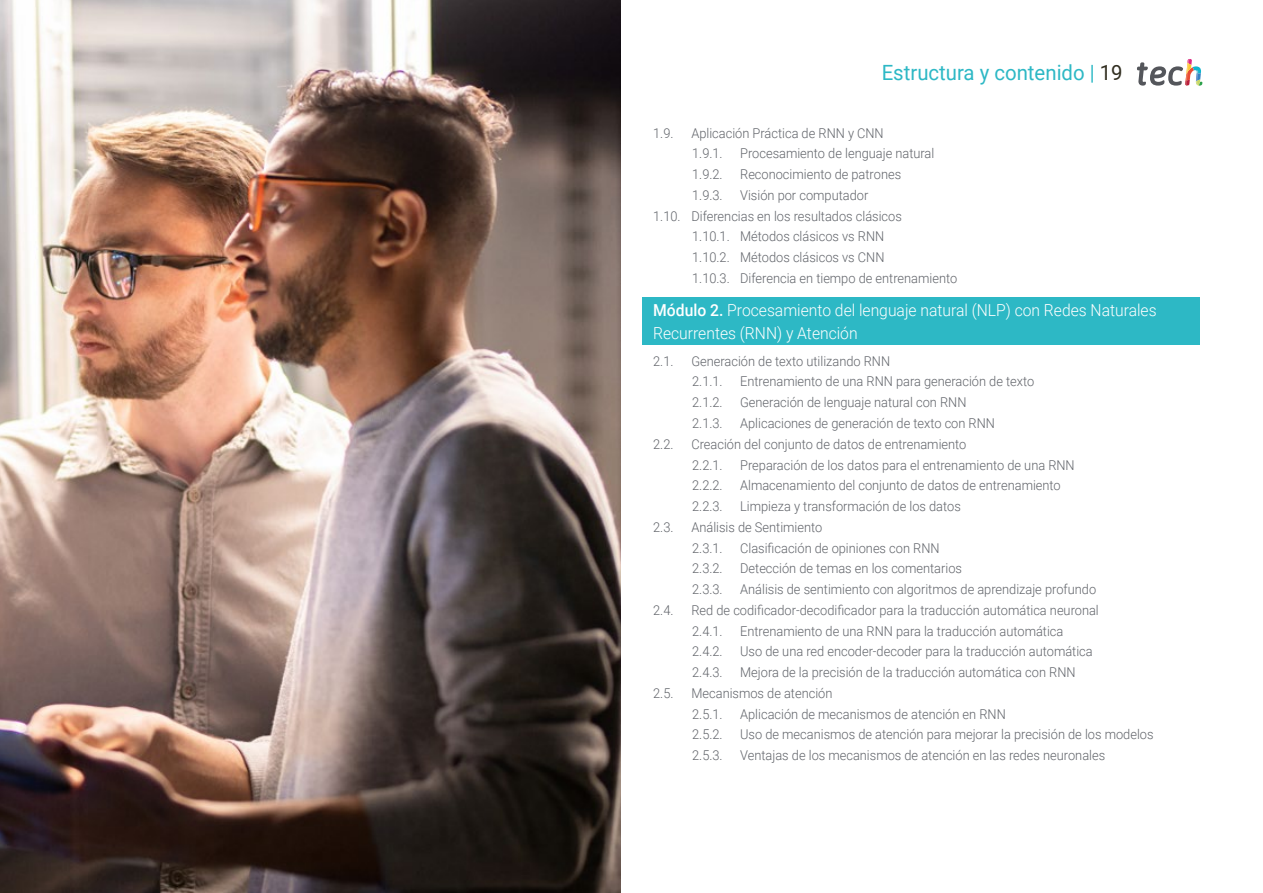
<style>
.page{position:relative;width:1263px;height:893px;background:#fff}
.page>*{position:absolute;margin:0;border:0;box-sizing:border-box;transform-origin:0 0}
.t1{font:21px "Roboto";color:#2db8c5}
.t2{font:300 16.5px/22.5px "Roboto";color:#fff;scale:.95 1}
.t3{font:300 13.5px/20.7px "Roboto";color:#61646a;scale:.95 1}
.s1{color:#312e20}
.s2{font-weight:500}
</style>
<div class="page">
<img style="left:0;top:0;width:621px;height:893px">
<svg style="left:1137px;top:59px;width:65px;height:27px"></svg>
<div style="left:642px;top:297px;width:557px;height:48px;background:#2db8c5"></div>
<h1 class="t1" style="left:882px;top:57px;width:242px">Estructura y contenido | <span class="s1">19</span></h1>
<p class="t3" style="left:653px;top:122px;width:23px">1.9.</p>
<p class="t3" style="left:691px;top:122px;width:204px">Aplicación Práctica de RNN y CNN<br>1.9.1.</p>
<p class="t3" style="left:740px;top:143px;width:206px">Procesamiento de lenguaje natural</p>
<p class="t3" style="left:692px;top:164px;width:34px">1.9.2.</p>
<p class="t3" style="left:740px;top:164px;width:171px">Reconocimiento de patrones</p>
<p class="t3" style="left:692px;top:184px;width:34px">1.9.3.</p>
<p class="t3" style="left:740px;top:184px;width:136px">Visión por computador</p>
<p class="t3" style="left:653px;top:205px;width:263px">1.10. Diferencias en los resultados clásicos</p>
<p class="t3" style="left:692px;top:226px;width:204px">1.10.1. Métodos clásicos vs RNN</p>
<p class="t3" style="left:692px;top:247px;width:204px">1.10.2. Métodos clásicos vs CNN</p>
<p class="t3" style="left:692px;top:267px;width:280px">1.10.3. Diferencia en tiempo de entrenamiento</p>
<p class="t2" style="left:653px;top:298px;width:531px"><span class="s2">Módulo 2.</span> Procesamiento del lenguaje natural (NLP) con Redes Naturales<br>Recurrentes (RNN) y Atención</p>
<p class="t3" style="left:653px;top:350px;width:23px">2.1.</p>
<p class="t3" style="left:691px;top:350px;width:211px">Generación de texto utilizando RNN<br>2.1.1.</p>
<p class="t3" style="left:740px;top:371px;width:311px">Entrenamiento de una RNN para generación de texto</p>
<p class="t3" style="left:692px;top:392px;width:34px">2.1.2.</p>
<p class="t3" style="left:740px;top:392px;width:240px">Generación de lenguaje natural con RNN</p>
<p class="t3" style="left:692px;top:412px;width:34px">2.1.3.</p>
<p class="t3" style="left:740px;top:412px;width:270px">Aplicaciones de generación de texto con RNN</p>
<p class="t3" style="left:653px;top:433px;width:23px">2.2.</p>
<p class="t3" style="left:691px;top:433px;width:291px">Creación del conjunto de datos de entrenamiento<br>2.2.1.</p>
<p class="t3" style="left:740px;top:454px;width:354px">Preparación de los datos para el entrenamiento de una RNN</p>
<p class="t3" style="left:692px;top:475px;width:34px">2.2.2.</p>
<p class="t3" style="left:740px;top:475px;width:339px">Almacenamiento del conjunto de datos de entrenamiento</p>
<p class="t3" style="left:692px;top:495px;width:34px">2.2.3.</p>
<p class="t3" style="left:740px;top:495px;width:234px">Limpieza y transformación de los datos</p>
<p class="t3" style="left:653px;top:516px;width:23px">2.3.</p>
<p class="t3" style="left:691px;top:516px;width:139px">Análisis de Sentimiento<br>2.3.1.</p>
<p class="t3" style="left:740px;top:537px;width:211px">Clasificación de opiniones con RNN</p>
<p class="t3" style="left:692px;top:558px;width:34px">2.3.2.</p>
<p class="t3" style="left:740px;top:558px;width:235px">Detección de temas en los comentarios</p>
<p class="t3" style="left:692px;top:578px;width:34px">2.3.3.</p>
<p class="t3" style="left:740px;top:578px;width:376px">Análisis de sentimiento con algoritmos de aprendizaje profundo</p>
<p class="t3" style="left:653px;top:599px;width:23px">2.4.</p>
<p class="t3" style="left:691px;top:599px;width:430px">Red de codificador-decodificador para la traducción automática neuronal<br>2.4.1.</p>
<p class="t3" style="left:740px;top:620px;width:342px">Entrenamiento de una RNN para la traducción automática</p>
<p class="t3" style="left:692px;top:641px;width:34px">2.4.2.</p>
<p class="t3" style="left:740px;top:641px;width:373px">Uso de una red encoder-decoder para la traducción automática</p>
<p class="t3" style="left:692px;top:661px;width:34px">2.4.3.</p>
<p class="t3" style="left:740px;top:661px;width:355px">Mejora de la precisión de la traducción automática con RNN</p>
<p class="t3" style="left:653px;top:682px;width:23px">2.5.</p>
<p class="t3" style="left:691px;top:682px;width:150px">Mecanismos de atención<br>2.5.1.</p>
<p class="t3" style="left:740px;top:703px;width:281px">Aplicación de mecanismos de atención en RNN</p>
<p class="t3" style="left:692px;top:724px;width:34px">2.5.2.</p>
<p class="t3" style="left:740px;top:724px;width:437px">Uso de mecanismos de atención para mejorar la precisión de los modelos</p>
<p class="t3" style="left:692px;top:744px;width:34px">2.5.3.</p>
<p class="t3" style="left:740px;top:744px;width:386px">Ventajas de los mecanismos de atención en las redes neuronales</p>
</div>
